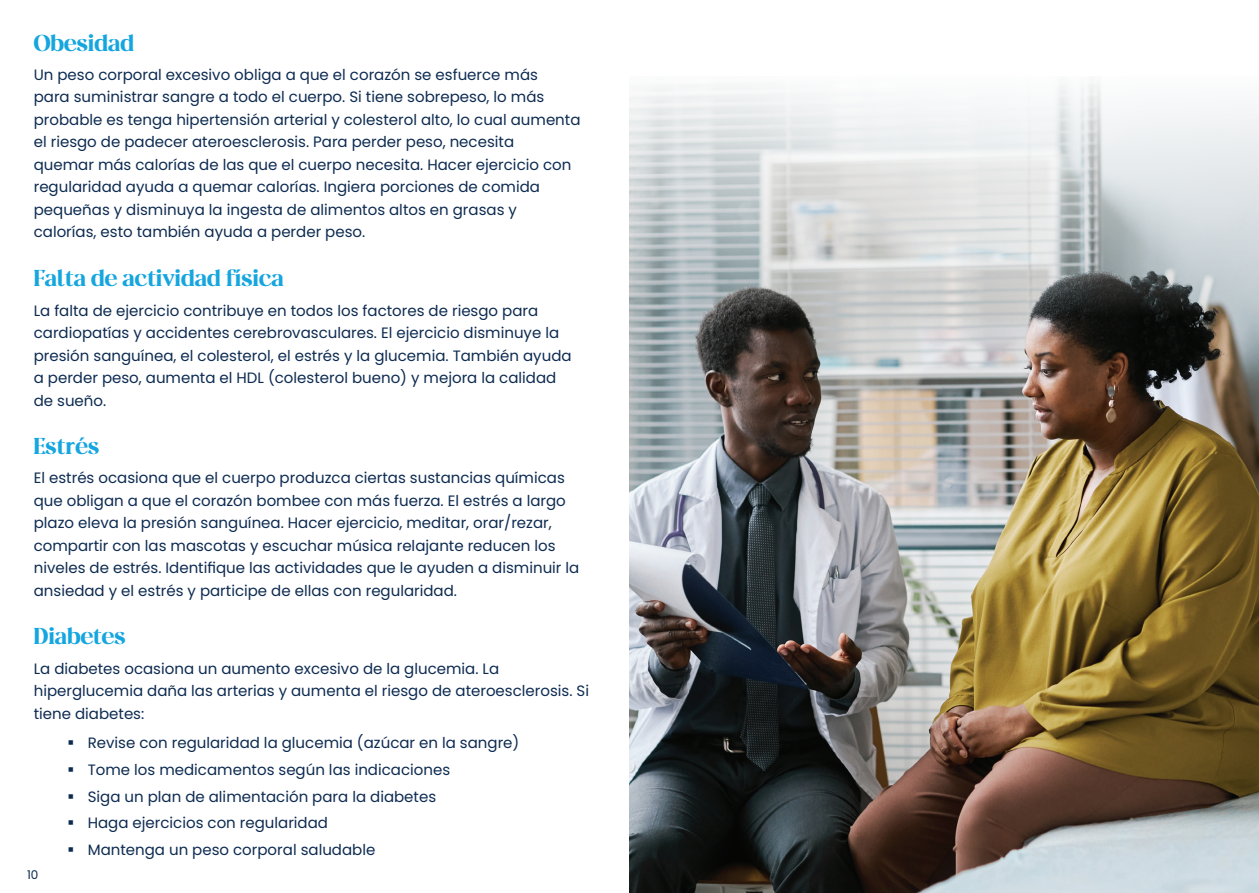
<style>
.page{position:relative;width:1259px;height:893px;background:#fff}
.page>*{position:absolute;margin:0;border:0;box-sizing:border-box;transform-origin:0 0}
.t1{font:700 24px "Fregan Serif";color:#16a6df}
.t2{font:15px/22.5px "Poppins";color:#0d2b51}
.t3{font:12px "Poppins";color:#0d2b51}
</style>
<div class="page">
<img style="left:629px;top:83px;width:630px;height:810px">
<h1 class="t1" style="left:34px;top:29px;width:102px">Obesidad</h1>
<p class="t2" style="left:34px;top:63px;width:548px">Un peso corporal excesivo obliga a que el corazón se esfuerce más<br>para suministrar sangre a todo el cuerpo. Si tiene sobrepeso, lo más probable es tenga hipertensión arterial y colesterol alto, lo cual aumenta el riesgo de padecer ateroesclerosis. Para perder peso, necesita<br>quemar más calorías de las que el cuerpo necesita. Hacer ejercicio con regularidad ayuda a quemar calorías. Ingiera porciones de comida pequeñas y disminuya la ingesta de alimentos altos en grasas y calorías, esto también ayuda a perder peso.</p>
<h1 class="t1" style="left:34px;top:265px;width:251px">Falta de actividad física</h1>
<p class="t2" style="left:34px;top:299px;width:539px">La falta de ejercicio contribuye en todos los factores de riesgo para cardiopatías y accidentes cerebrovasculares. El ejercicio disminuye la presión sanguínea, el colesterol, el estrés y la glucemia. También ayuda a perder peso, aumenta el HDL (colesterol bueno) y mejora la calidad de sueño.</p>
<h1 class="t1" style="left:34px;top:433px;width:67px">Estrés</h1>
<p class="t2" style="left:34px;top:467px;width:547px">El estrés ocasiona que el cuerpo produzca ciertas sustancias químicas que obligan a que el corazón bombee con más fuerza. El estrés a largo plazo eleva la presión sanguínea. Hacer ejercicio, meditar, orar/rezar, compartir con las mascotas y escuchar música relajante reducen los niveles de estrés. Identifique las actividades que le ayuden a disminuir la ansiedad y el estrés y participe de ellas con regularidad.</p>
<h1 class="t1" style="left:34px;top:623px;width:93px">Diabetes</h1>
<p class="t2" style="left:34px;top:657px;width:557px">La diabetes ocasiona un aumento excesivo de la glucemia. La hiperglucemia daña las arterias y aumenta el riesgo de ateroesclerosis. Si tiene diabetes:</p>
<p class="t2" style="left:88px;top:729px;width:433px;line-height:26.8px">Revise con regularidad la glucemia (azúcar en la sangre)<br>Tome los medicamentos según las indicaciones<br>Siga un plan de alimentación para la diabetes<br>Haga ejercicios con regularidad<br>Mantenga un peso corporal saludable</p>
<p class="t3" style="left:27px;top:867px;width:13px">10</p>
</div>
